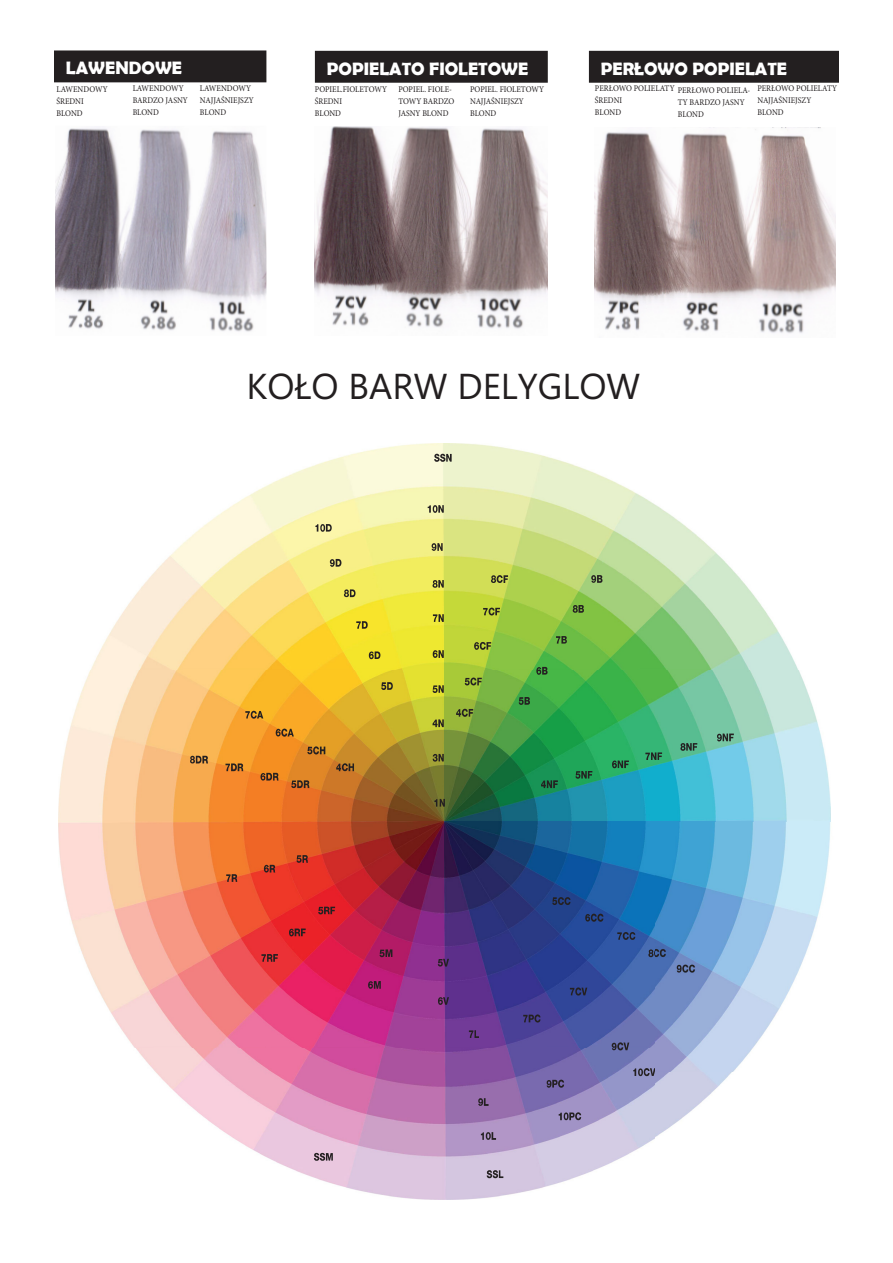
<style>
.page{position:relative;width:893px;height:1263px;background:#fff}
.page>*{position:absolute;margin:0;border:0;box-sizing:border-box;transform-origin:0 0}
.t1{font:36px "Microsoft Phags Pa";color:#231f20}
.t2{font:700 18px "Berlin Sans FB Demi";color:#fff}
.t3{font:8.7px/12px "Minion Pro";color:#231f20;scale:.91 1}
</style>
<div class="page">
<img style="left:55px;top:128px;width:211px;height:204px">
<img style="left:315px;top:126px;width:233px;height:203px">
<img style="left:595px;top:128px;width:241px;height:206px">
<div style="left:55px;top:51px;width:211px;height:31px;background:#231f20"></div>
<div style="left:54px;top:50px;width:212px;height:32px;border:2px solid #231f20"></div>
<div style="left:316px;top:52px;width:231px;height:30px;background:#231f20"></div>
<div style="left:315px;top:51px;width:233px;height:32px;border:2px solid #231f20"></div>
<div style="left:590px;top:52px;width:248px;height:30px;background:#231f20"></div>
<div style="left:589px;top:51px;width:250px;height:32px;border:2px solid #231f20"></div>
<img style="left:59px;top:443px;width:771px;height:756px">
<svg style="left:434px;top:799px;width:11px;height:8px"></svg>
<svg style="left:433px;top:754px;width:11px;height:8px"></svg>
<svg style="left:433px;top:719px;width:11px;height:8px"></svg>
<svg style="left:456px;top:709px;width:17px;height:8px"></svg>
<svg style="left:465px;top:677px;width:17px;height:8px"></svg>
<svg style="left:474px;top:642px;width:17px;height:8px"></svg>
<svg style="left:483px;top:608px;width:17px;height:7px"></svg>
<svg style="left:491px;top:575px;width:17px;height:8px"></svg>
<svg style="left:433px;top:685px;width:11px;height:8px"></svg>
<svg style="left:307px;top:746px;width:18px;height:8px"></svg>
<svg style="left:291px;top:780px;width:18px;height:8px"></svg>
<svg style="left:276px;top:729px;width:18px;height:8px"></svg>
<svg style="left:260px;top:773px;width:18px;height:7px"></svg>
<svg style="left:245px;top:711px;width:18px;height:8px"></svg>
<svg style="left:225px;top:763px;width:18px;height:8px"></svg>
<svg style="left:190px;top:756px;width:18px;height:7px"></svg>
<svg style="left:336px;top:763px;width:18px;height:8px"></svg>
<svg style="left:264px;top:865px;width:11px;height:7px"></svg>
<svg style="left:296px;top:855px;width:12px;height:8px"></svg>
<svg style="left:289px;top:928px;width:17px;height:8px"></svg>
<svg style="left:261px;top:954px;width:17px;height:8px"></svg>
<svg style="left:318px;top:907px;width:17px;height:7px"></svg>
<svg style="left:438px;top:959px;width:11px;height:7px"></svg>
<svg style="left:438px;top:997px;width:11px;height:8px"></svg>
<svg style="left:469px;top:1030px;width:10px;height:8px"></svg>
<svg style="left:523px;top:1014px;width:17px;height:8px"></svg>
<svg style="left:547px;top:1079px;width:17px;height:9px"></svg>
<svg style="left:559px;top:1112px;width:22px;height:8px"></svg>
<svg style="left:633px;top:1068px;width:23px;height:8px"></svg>
<svg style="left:612px;top:1042px;width:17px;height:8px"></svg>
<svg style="left:570px;top:987px;width:17px;height:8px"></svg>
<svg style="left:487px;top:1170px;width:16px;height:8px"></svg>
<svg style="left:314px;top:1153px;width:19px;height:8px"></svg>
<svg style="left:648px;top:949px;width:8px;height:8px"></svg>
<svg style="left:617px;top:932px;width:18px;height:8px"></svg>
<svg style="left:585px;top:914px;width:18px;height:8px"></svg>
<svg style="left:552px;top:897px;width:18px;height:8px"></svg>
<svg style="left:536px;top:667px;width:12px;height:8px"></svg>
<svg style="left:519px;top:697px;width:11px;height:8px"></svg>
<svg style="left:556px;top:636px;width:11px;height:8px"></svg>
<svg style="left:573px;top:605px;width:11px;height:8px"></svg>
<svg style="left:591px;top:575px;width:11px;height:8px"></svg>
<svg style="left:541px;top:780px;width:17px;height:8px"></svg>
<svg style="left:575px;top:771px;width:17px;height:8px"></svg>
<svg style="left:612px;top:760px;width:17px;height:8px"></svg>
<svg style="left:645px;top:752px;width:17px;height:8px"></svg>
<svg style="left:680px;top:743px;width:17px;height:8px"></svg>
<svg style="left:717px;top:733px;width:17px;height:8px"></svg>
<svg style="left:478px;top:1098px;width:11px;height:8px"></svg>
<svg style="left:481px;top:1132px;width:15px;height:8px"></svg>
<svg style="left:379px;top:949px;width:13px;height:8px"></svg>
<svg style="left:368px;top:981px;width:13px;height:8px"></svg>
<svg style="left:226px;top:874px;width:11px;height:8px"></svg>
<svg style="left:369px;top:651px;width:11px;height:8px"></svg>
<svg style="left:381px;top:682px;width:12px;height:8px"></svg>
<svg style="left:356px;top:621px;width:12px;height:8px"></svg>
<svg style="left:344px;top:589px;width:11px;height:8px"></svg>
<svg style="left:330px;top:559px;width:11px;height:8px"></svg>
<svg style="left:315px;top:524px;width:17px;height:8px"></svg>
<svg style="left:433px;top:650px;width:11px;height:8px"></svg>
<svg style="left:433px;top:614px;width:11px;height:8px"></svg>
<svg style="left:433px;top:580px;width:11px;height:8px"></svg>
<svg style="left:432px;top:543px;width:11px;height:8px"></svg>
<svg style="left:428px;top:505px;width:16px;height:8px"></svg>
<svg style="left:434px;top:454px;width:18px;height:8px"></svg>
<img style="left:656px;top:823px;width:175px;height:376px">
<p class="t2" style="left:66px;top:58px;width:118px">LAWENDOWE</p>
<p class="t3" style="left:57px;top:83px;width:58px">LAWENDOWY</p>
<p class="t3" style="left:57px;top:95px;width:31px">ŚREDNI</p>
<p class="t3" style="left:57px;top:107px;width:30px">BLOND</p>
<p class="t3" style="left:133px;top:82px;width:58px">LAWENDOWY</p>
<p class="t3" style="left:133px;top:94px;width:62px">BARDZO JASNY<br>BLOND</p>
<p class="t3" style="left:200px;top:82px;width:58px">LAWENDOWY</p>
<p class="t3" style="left:200px;top:94px;width:61px">NAJJAŚNIEJSZY</p>
<p class="t3" style="left:200px;top:106px;width:30px">BLOND</p>
<p class="t2" style="left:327px;top:58px;width:203px">POPIELATO FIOLETOWE</p>
<p class="t2" style="left:601px;top:58px;width:188px">PERŁOWO POPIELATE</p>
<p class="t3" style="left:595px;top:82px;width:89px">PERŁOWO POLIELATY</p>
<p class="t3" style="left:595px;top:94px;width:31px">ŚREDNI</p>
<p class="t3" style="left:595px;top:106px;width:30px">BLOND</p>
<p class="t3" style="left:678px;top:84px;width:81px">PERŁOWO POLIELA-<br>TY BARDZO JASNY<br>BLOND</p>
<p class="t3" style="left:757px;top:82px;width:89px">PERŁOWO POLIELATY</p>
<p class="t3" style="left:315px;top:83px;width:81px">POPIEL.FIOLETOWY</p>
<p class="t3" style="left:315px;top:95px;width:31px">ŚREDNI</p>
<p class="t3" style="left:315px;top:107px;width:30px">BLOND</p>
<p class="t3" style="left:398px;top:83px;width:63px">POPIEL. FIOLE-<br>TOWY BARDZO<br>JASNY BLOND</p>
<p class="t3" style="left:470px;top:83px;width:83px">POPIEL. FIOLETOWY<br>NAJJAŚNIEJSZY</p>
<p class="t3" style="left:757px;top:94px;width:61px">NAJJAŚNIEJSZY</p>
<p class="t3" style="left:757px;top:106px;width:30px">BLOND</p>
<p class="t3" style="left:470px;top:107px;width:30px">BLOND</p>
<p class="t1" style="left:247px;top:362px;width:395px">KOŁO BARW DELYGLOW</p>
</div>
